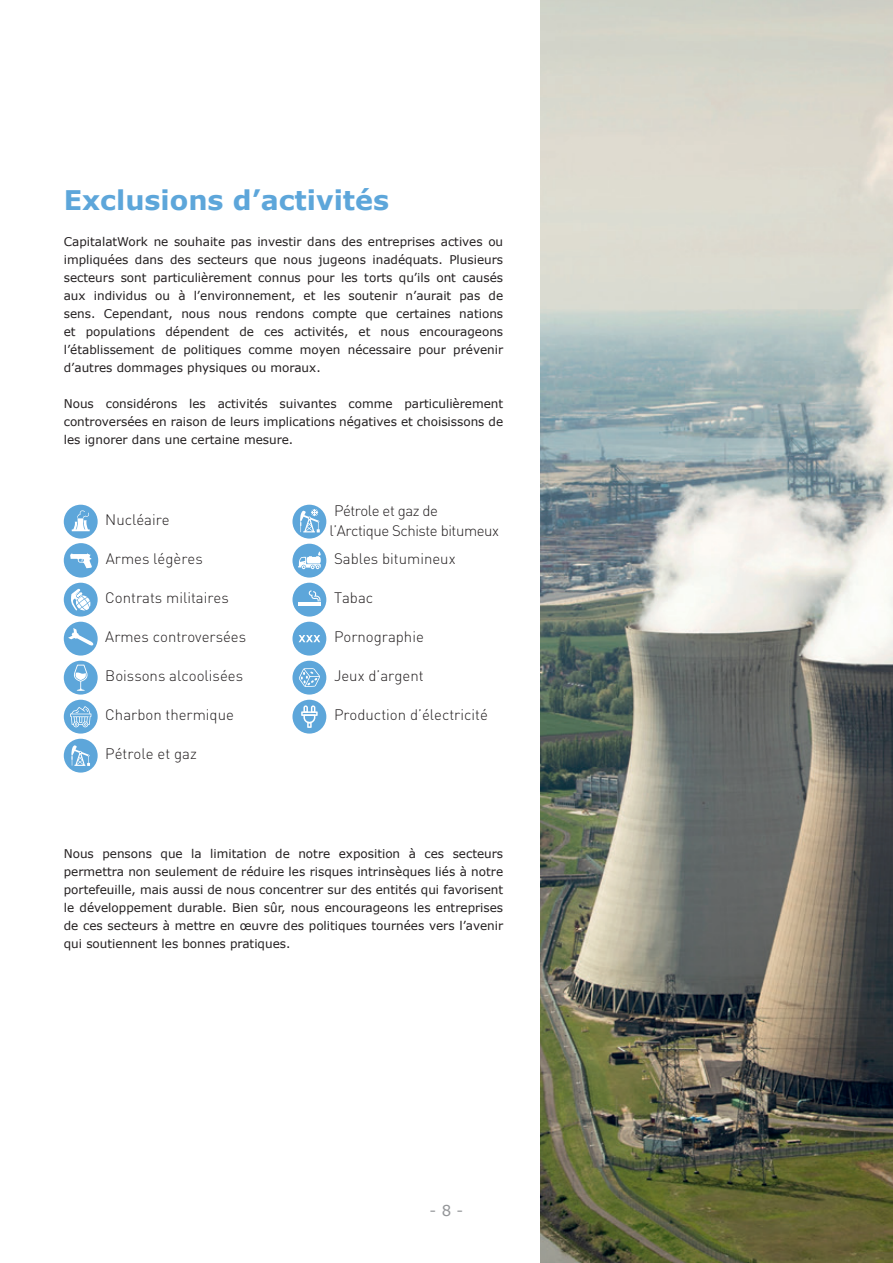
<style>
.page{position:relative;width:893px;height:1263px;background:#fff}
.page>*{position:absolute;margin:0;border:0;box-sizing:border-box;transform-origin:0 0}
.t1{font:700 27px "Verdana";color:#5da6da}
.t2{font:300 15px "DIN";color:#231f20}
.t3{font:300 15px/19.5px "DIN";letter-spacing:-.03em;color:#231f20}
.t4{font:15px "Verdana";color:#939598}
.t5{font:12px/18px "Verdana";color:#231f20;text-align:justify}
</style>
<div class="page">
<div style="left:64px;top:505px;width:34px;height:34px;background:#5da6da;border-radius:50%"></div>
<svg style="left:72px;top:510px;width:18px;height:21px"></svg>
<div style="left:64px;top:543px;width:34px;height:35px;background:#5da6da;border-radius:50%"></div>
<svg style="left:70px;top:554px;width:22px;height:14px"></svg>
<div style="left:64px;top:583px;width:34px;height:34px;background:#5da6da;border-radius:50%"></div>
<svg style="left:71px;top:588px;width:20px;height:23px"></svg>
<div style="left:64px;top:622px;width:34px;height:34px;background:#5da6da;border-radius:50%"></div>
<svg style="left:68px;top:628px;width:26px;height:18px"></svg>
<div style="left:64px;top:661px;width:34px;height:34px;background:#5da6da;border-radius:50%"></div>
<svg style="left:74px;top:665px;width:14px;height:26px"></svg>
<div style="left:64px;top:700px;width:34px;height:34px;background:#5da6da;border-radius:50%"></div>
<svg style="left:70px;top:706px;width:21px;height:21px"></svg>
<div style="left:64px;top:739px;width:34px;height:34px;background:#5da6da;border-radius:50%"></div>
<svg style="left:71px;top:745px;width:19px;height:21px"></svg>
<div style="left:292px;top:505px;width:34px;height:34px;background:#5da6da;border-radius:50%"></div>
<svg style="left:300px;top:509px;width:20px;height:23px"></svg>
<div style="left:292px;top:544px;width:34px;height:34px;background:#5da6da;border-radius:50%"></div>
<svg style="left:298px;top:551px;width:23px;height:18px"></svg>
<div style="left:292px;top:583px;width:34px;height:34px;background:#5da6da;border-radius:50%"></div>
<hr style="left:298px;top:603px;width:19px;height:3px;background:#fff">
<svg style="left:309px;top:590px;width:12px;height:16px"></svg>
<div style="left:292px;top:622px;width:34px;height:34px;background:#5da6da;border-radius:50%"></div>
<svg style="left:299px;top:635px;width:21px;height:7px"></svg>
<div style="left:292px;top:661px;width:34px;height:34px;background:#5da6da;border-radius:50%"></div>
<svg style="left:299px;top:668px;width:21px;height:19px"></svg>
<div style="left:292px;top:700px;width:34px;height:34px;background:#5da6da;border-radius:50%"></div>
<svg style="left:301px;top:711px;width:17px;height:5px"></svg>
<svg style="left:303px;top:705px;width:13px;height:23px"></svg>
<img style="left:540px;top:0;width:353px;height:1263px">
<h1 class="t1" style="left:64px;top:183px;width:327px">Exclusions d’activités</h1>
<p class="t5" style="left:64px;top:233px;width:441px">CapitalatWork ne souhaite pas investir dans des entreprises actives ou impliquées dans des secteurs que nous jugeons inadéquats. Plusieurs secteurs sont particulièrement connus pour les torts qu’ils ont causés aux individus ou à l’environnement, et les soutenir n’aurait pas de sens. Cependant, nous nous rendons compte que certaines nations et populations dépendent de ces activités, et nous encourageons l’établissement de politiques comme moyen nécessaire pour prévenir d’autres dommages physiques ou moraux.</p>
<p class="t5" style="left:64px;top:395px;width:441px">Nous considérons les activités suivantes comme particulièrement controversées en raison de leurs implications négatives et choisissons de les ignorer dans une certaine mesure.</p>
<p class="t2" style="left:105px;top:510px;width:66px">Nucléaire</p>
<p class="t2" style="left:106px;top:549px;width:98px">Armes légères</p>
<p class="t2" style="left:105px;top:588px;width:125px">Contrats militaires</p>
<p class="t2" style="left:105px;top:627px;width:142px">Armes controversées</p>
<p class="t2" style="left:105px;top:666px;width:139px">Boissons alcoolisées</p>
<p class="t2" style="left:105px;top:705px;width:130px">Charbon thermique</p>
<p class="t2" style="left:105px;top:744px;width:93px">Pétrole et gaz</p>
<p class="t3" style="left:330px;top:501px;width:171px">Pétrole et gaz de<br>l’Arctique Schiste bitumeux</p>
<p class="t2" style="left:334px;top:549px;width:123px">Sables bitumineux</p>
<p class="t2" style="left:334px;top:588px;width:41px">Tabac</p>
<p class="t2" style="left:334px;top:627px;width:91px">Pornographie</p>
<p class="t2" style="left:334px;top:666px;width:91px">Jeux d’argent</p>
<p class="t2" style="left:334px;top:705px;width:155px">Production d’électricité</p>
<p class="t5" style="left:64px;top:845px;width:441px">Nous pensons que la limitation de notre exposition à ces secteurs permettra non seulement de réduire les risques intrinsèques liés à notre portefeuille, mais aussi de nous concentrer sur des entités qui favorisent le développement durable. Bien sûr, nous encourageons les entreprises de ces secteurs à mettre en œuvre des politiques tournées vers l’avenir qui soutiennent les bonnes pratiques.</p>
<p class="t4" style="left:430px;top:1200px;width:35px">- 8 -</p>
</div>
